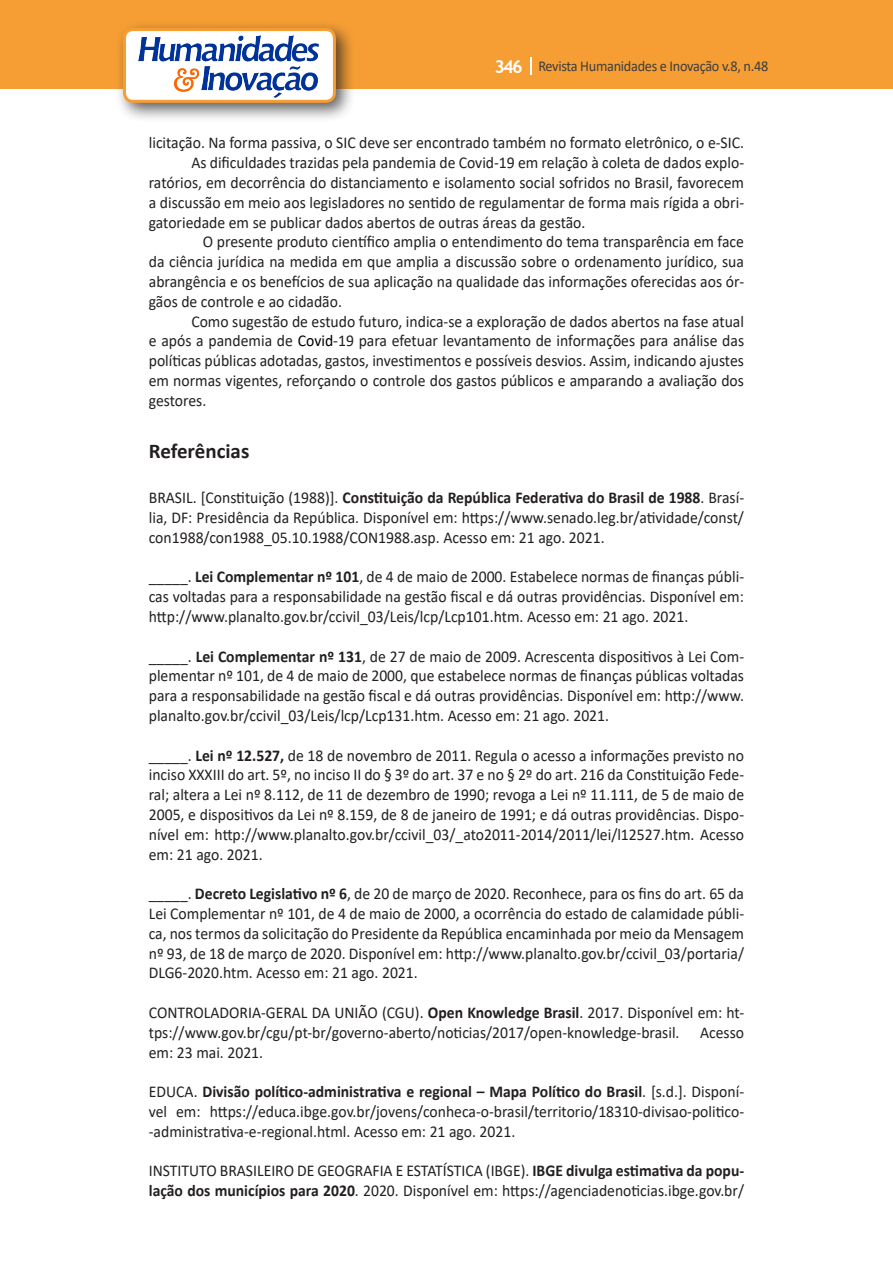
<style>
.page{position:relative;width:893px;height:1263px;background:#fff}
.page>*{position:absolute;margin:0;border:0;box-sizing:border-box;transform-origin:0 0}
.Titulo_2{font:700 21px "Calibri";color:#231f20}
.Texto{font:16.5px/19.8px "Calibri";color:#231f20;text-align:justify;scale:.95 1}
.t1{font:15px "Calibri";letter-spacing:-.02em;color:#3e3e3f;scale:.95 1}
.s1{font-family:"Trebuchet MS";font-weight:700;font-size:18px;color:#fff}
.s2{color:#000}
.s3{font-weight:700}
</style>
<div class="page">
<div style="left:0;top:0;width:893px;height:88px;background:#f69e34"></div>
<svg style="left:530px;top:57px;width:2px;height:18px"></svg>
<div style="left:115px;top:20px;width:241px;height:103px;background:#231f20;opacity:.75"></div>
<div style="left:125px;top:30px;width:209px;height:71px;background:#fff;border-radius:9px"></div>
<img style="left:138px;top:35px;width:181px;height:62px">
<div style="left:123px;top:28px;width:213px;height:75px;border:3px solid #f69e34;border-radius:9px"></div>
<p class="t1" style="left:495px;top:56px;width:290px"><span class="s1">346</span> Revista Humanidades e Inovação v.8, n.48</p>
<p class="Texto" style="left:149px;top:133px;width:628px">licitação. Na forma passiva, o SIC deve ser encontrado também no formato eletrônico, o e-SIC.</p>
<p class="Texto" style="left:149px;top:152px;width:628px;text-indent:43px">As dificuldades trazidas pela pandemia de Covid-19 em relação à coleta de dados explo&shy;ratórios, em decorrência do distanciamento e isolamento social sofridos no Brasil, favorecem a discussão em meio aos legisladores no sentido de regulamentar de forma mais rígida a obri&shy;gatoriedade em se publicar dados abertos de outras áreas da gestão.</p>
<p class="Texto" style="left:149px;top:232px;width:628px;text-indent:54px">O presente produto científico amplia o entendimento do tema transparência em face da ciência jurídica na medida em que amplia a discussão sobre o ordenamento jurídico, sua abrangência e os benefícios de sua aplicação na qualidade das informações oferecidas aos ór&shy;gãos de controle e ao cidadão.</p>
<p class="Texto" style="left:149px;top:311px;width:628px;text-indent:43px">Como sugestão de estudo futuro, indica-se a exploração de dados abertos na fase atual e após a pandemia de <span class="s2">Covid</span>-19 para efetuar levantamento de informações para análise das políticas públicas adotadas, gastos, investimentos e possíveis desvios. Assim, indicando ajustes em normas vigentes, reforçando o controle dos gastos públicos e amparando a avaliação dos gestores.</p>
<p class="Titulo_2" style="left:149px;top:436px;width:102px">Referências</p>
<p class="Texto" style="left:149px;top:487px;width:628px">BRASIL. [Constituição (1988)]. <span class="s3">Constituição da República Federativa do Brasil de 1988</span>. Brasí&shy;lia, DF: Presidência da República. Disponível em: https://www.senado.leg.br/atividade/const/ con1988/con1988_05.10.1988/CON1988.asp. Acesso em: 21 ago. 2021.</p>
<p class="Texto" style="left:149px;top:566px;width:628px">_____. <span class="s3">Lei Complementar nº 101</span>, de 4 de maio de 2000. Estabelece normas de finanças públi&shy;cas voltadas para a responsabilidade na gestão fiscal e dá outras providências. Disponível em: http://www.planalto.gov.br/ccivil_03/Leis/lcp/Lcp101.htm. Acesso em: 21 ago. 2021.</p>
<p class="Texto" style="left:149px;top:646px;width:628px">_____. <span class="s3">Lei Complementar nº 131</span>, de 27 de maio de 2009. Acrescenta dispositivos à Lei Com&shy;plementar nº 101, de 4 de maio de 2000, que estabelece normas de finanças públicas voltadas para a responsabilidade na gestão fiscal e dá outras providências. Disponível em: http://www. planalto.gov.br/ccivil_03/Leis/lcp/Lcp131.htm. Acesso em: 21 ago. 2021.</p>
<p class="Texto" style="left:149px;top:745px;width:628px">_____. <span class="s3">Lei nº 12.527,</span> de 18 de novembro de 2011. Regula o acesso a informações previsto no inciso XXXIII do art. 5º, no inciso II do § 3º do art. 37 e no § 2º do art. 216 da Constituição Fede&shy;ral; altera a Lei nº 8.112, de 11 de dezembro de 1990; revoga a Lei nº 11.111, de 5 de maio de 2005, e dispositivos da Lei nº 8.159, de 8 de janeiro de 1991; e dá outras providências. Dispo&shy;nível em: http://www.planalto.gov.br/ccivil_03/_ato2011-2014/2011/lei/l12527.htm. Acesso em: 21 ago. 2021.</p>
<p class="Texto" style="left:149px;top:883px;width:628px">_____. <span class="s3">Decreto Legislativo nº 6</span>, de 20 de março de 2020. Reconhece, para os fins do art. 65 da Lei Complementar nº 101, de 4 de maio de 2000, a ocorrência do estado de calamidade públi&shy;ca, nos termos da solicitação do Presidente da República encaminhada por meio da Mensagem nº 93, de 18 de março de 2020. Disponível em: http://www.planalto.gov.br/ccivil_03/portaria/ DLG6-2020.htm. Acesso em: 21 ago. 2021.</p>
<p class="Texto" style="left:149px;top:1002px;width:628px">CONTROLADORIA-GERAL DA UNIÃO (CGU). <span class="s3">Open Knowledge Brasil</span>. 2017. Disponível em: ht&shy;tps://www.gov.br/cgu/pt-br/governo-aberto/noticias/2017/open-knowledge-brasil. Acesso em: 23 mai. 2021.</p>
<p class="Texto" style="left:149px;top:1081px;width:628px">EDUCA. <span class="s3">Divisão político-administrativa e regional – Mapa Político do Brasil</span>. [s.d.]. Disponí&shy;vel em: https://educa.ibge.gov.br/jovens/conheca-o-brasil/territorio/18310-divisao-politico--administrativa-e-regional.html. Acesso em: 21 ago. 2021.</p>
<p class="Texto" style="left:149px;top:1160px;width:628px">INSTITUTO BRASILEIRO DE GEOGRAFIA E ESTATÍSTICA (IBGE). <span class="s3">IBGE divulga estimativa da popu&shy;lação dos municípios para 2020</span>. 2020. Disponível em: https://agenciadenoticias.ibge.gov.br/</p>
</div>
